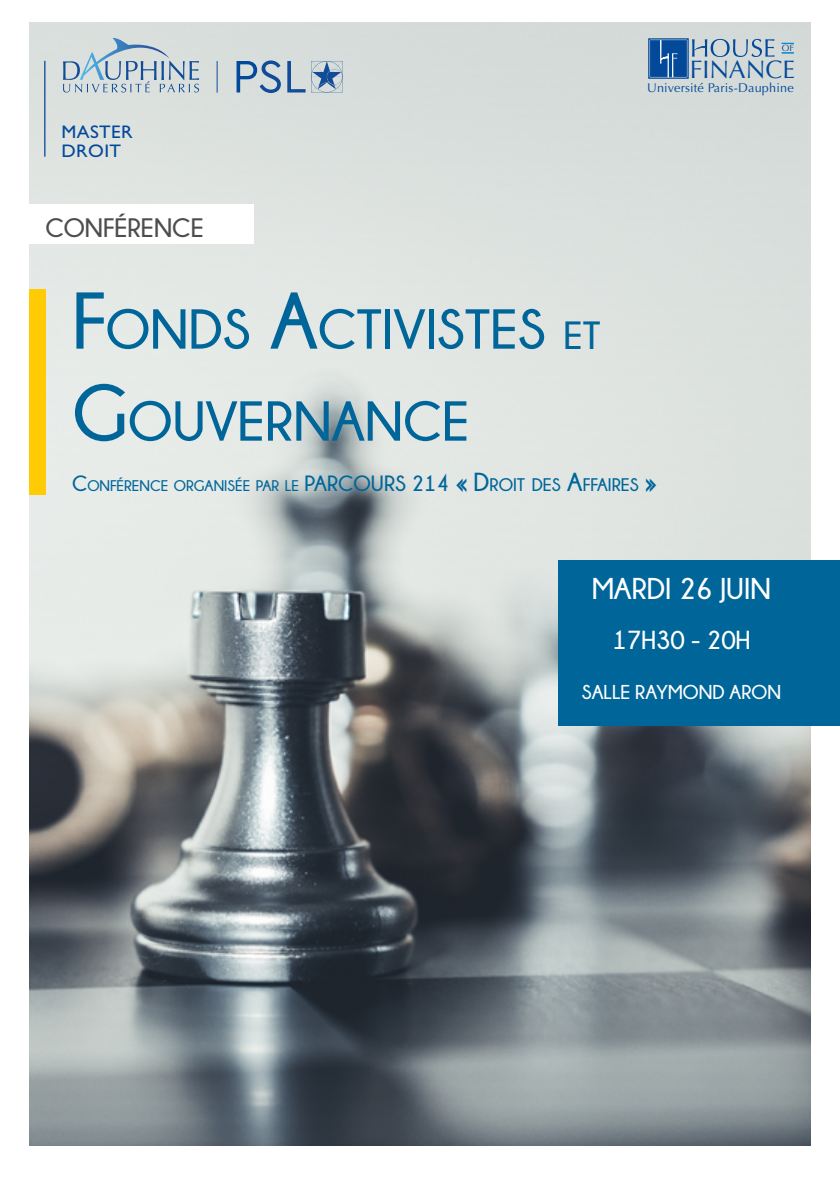
<style>
.page{position:relative;width:840px;height:1191px;background:#fff}
.page>*{position:absolute;margin:0;border:0;box-sizing:border-box;transform-origin:0 0}
.t1{font:700 56px/92px "Champagne&Limousines";color:#00669a}
.t2{font:700 30px "Champagne&Limousines";color:#fff}
.t3{font:700 26.6px "Champagne&Limousines";color:#4d4d4f}
.t4{font:700 26px "Champagne&Limousines";color:#fff}
.t5{font:25.4px "Optima";color:#03499a}
.t6{font:700 20px "Champagne&Limousines";color:#fff}
.t7{font:18.2px/19px "Gill Sans";letter-spacing:.02em;color:#03499a;scale:1.05 1}
.t8{font:700 15.4px "Champagne&Limousines";color:#00669a}
.t9{font:12.6px "Optima";letter-spacing:.015em;color:#03499a}
.t10{font:9.2px "Optima";color:#03499a}
.s1{font-size:80px}
.s2{font-size:39.2px}
.s3{font-size:22px}
.s4{font-size:26px}
.s5{font-size:18.2px}
</style>
<div class="page">
<img style="left:29px;top:23px;width:781px;height:1122px">
<div style="left:647px;top:38px;width:41px;height:41px;border:1px solid #03499a"></div>
<div style="left:649px;top:40px;width:37px;height:37px;background:#03499a;border:1px solid #03499a"></div>
<svg style="left:781px;top:53px;width:12px;height:1px"></svg>
<svg style="left:781px;top:43px;width:12px;height:1px"></svg>
<svg style="left:691px;top:39px;width:83px;height:18px"></svg>
<svg style="left:659px;top:40px;width:18px;height:37px"></svg>
<div style="left:0;top:204px;width:253px;height:40px;background:#fff"></div>
<div style="left:29px;top:289px;width:16px;height:205px;background:#ffcb05"></div>
<div style="left:557px;top:561px;width:282px;height:165px;background:#00669a"></div>
<svg style="left:236px;top:60px;width:45px;height:33px"></svg>
<svg style="left:287px;top:61px;width:56px;height:31px;background:#a1b6c8"></svg>
<hr style="left:217px;top:61px;width:1px;height:32px;background:#104c97">
<svg style="left:63px;top:37px;width:136px;height:55px;background:#bbcad3"></svg>
<hr style="left:44px;top:61px;width:1px;height:96px;background:#104c97">
<p class="t7" style="left:61px;top:122px;width:69px">MASTER<br>DROIT</p>
<h3 class="t3" style="left:45px;top:213px;width:160px">CONFÉRENCE</h3>
<p class="t10" style="left:781px;top:43px;width:14px">OF</p>
<h3 class="t5" style="left:689px;top:54px;width:107px">FINANCE</h3>
<p class="t9" style="left:646px;top:80px;width:148px">Université Paris-Dauphine</p>
<h1 class="t1" style="left:72px;top:283px;width:530px"><span class="s1">F</span>ONDS <span class="s1">A</span>CTIVISTES <span class="s2">ET<br></span><span class="s1">G</span>OUVERNANCE</h1>
<p class="t8" style="left:72px;top:477px;width:586px"><span class="s3">C</span>ONFÉRENCE ORGANISÉE PAR LE <span class="s3">PARCOURS 214</span> <span class="s4">« D</span><span class="s5">ROIT DES</span> <span class="s4">A</span><span class="s5">FFAIRES</span> <span class="s4">»</span></p>
<h2 class="t2" style="left:591px;top:572px;width:180px">MARDI 26 JUIN</h2>
<h3 class="t4" style="left:612px;top:625px;width:139px">17H30 - 20H</h3>
<p class="t6" style="left:581px;top:681px;width:201px">SALLE RAYMOND ARON</p>
</div>
